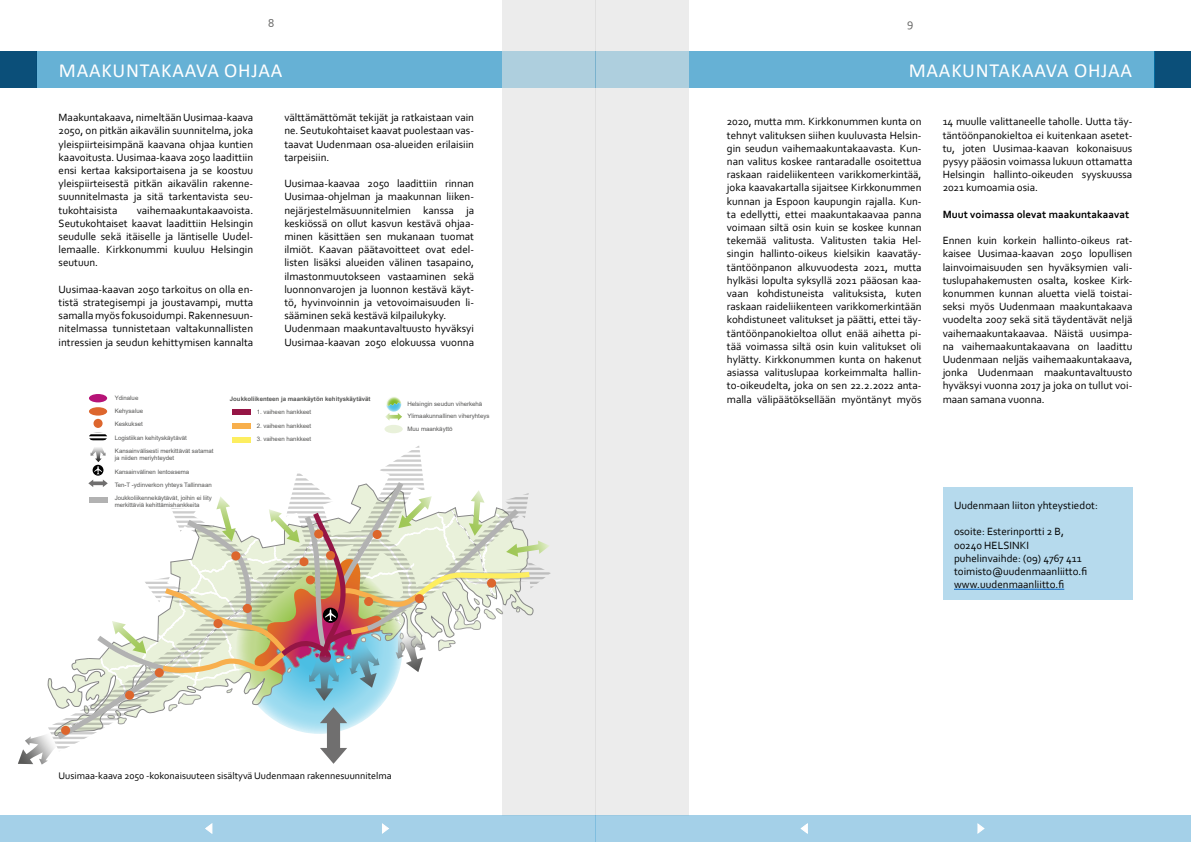
<style>
.page{position:relative;width:1191px;height:842px;background:#fff}
.page>*{position:absolute;margin:0;border:0;box-sizing:border-box;transform-origin:0 0}
.t1{font:20px "Calibri";letter-spacing:.04em;color:#fff}
.t2{font:12px "Corbel";color:#616160}
.t3{font:11px/13.2px "Corbel";color:#000;text-align:justify}
.t4{font:700 11px "Corbel";color:#000}
.t5{font:10px "Corbel";color:#000}
.t6{font:6.1px/13.3px "Arial";color:#575756}
.t7{font:700 6.1px "Arial";color:#575756}
</style>
<div class="page">
<div style="left:502px;top:0;width:93px;height:815px;background:#ececec"></div>
<div style="left:595px;top:0;width:94px;height:815px;background:#ececec"></div>
<div style="left:1155px;top:52px;width:36px;height:36px;background:#0b4f79"></div>
<div style="left:689px;top:52px;width:466px;height:36px;background:#66b1d5"></div>
<div style="left:36px;top:52px;width:466px;height:36px;background:#66b1d5"></div>
<div style="left:0;top:52px;width:36px;height:36px;background:#0b4f79"></div>
<div style="left:0;top:815px;width:595px;height:27px;background:#a4d0e8"></div>
<div style="left:595px;top:52px;width:94px;height:36px;background:#aecfde"></div>
<div style="left:502px;top:52px;width:93px;height:36px;background:#aecfde"></div>
<svg style="left:382px;top:823px;width:7px;height:11px"></svg>
<svg style="left:205px;top:823px;width:8px;height:11px"></svg>
<div style="left:595px;top:815px;width:596px;height:27px;background:#a4d0e8"></div>
<svg style="left:977px;top:823px;width:8px;height:11px"></svg>
<svg style="left:800px;top:823px;width:8px;height:11px"></svg>
<div style="left:942px;top:488px;width:190px;height:112px;background:#b6daed"></div>
<hr style="left:954px;top:589px;width:110px;height:1px;background:#0563c1">
<div style="left:384px;top:425px;width:19px;height:8px;background:#e9f1da;border-radius:50%"></div>
<svg style="left:387px;top:407px;width:14px;height:5px"></svg>
<svg style="left:386px;top:397px;width:15px;height:10px"></svg>
<svg style="left:385px;top:413px;width:17px;height:8px"></svg>
<svg style="left:89px;top:432px;width:18px;height:10px"></svg>
<div style="left:233px;top:409px;width:18px;height:5px;background:#951545"></div>
<div style="left:233px;top:423px;width:18px;height:5px;background:#f8af4c"></div>
<div style="left:233px;top:438px;width:18px;height:5px;background:#fdee60"></div>
<svg style="left:18px;top:446px;width:532px;height:319px"></svg>
<div style="left:89px;top:394px;width:18px;height:8px;background:#b61377;border-radius:50%"></div>
<div style="left:89px;top:407px;width:18px;height:9px;background:#dd662d;border-radius:50%"></div>
<div style="left:93px;top:419px;width:10px;height:9px;background:#dd662d;border-radius:50%"></div>
<p class="t2" style="left:268px;top:16px;width:8px">8</p>
<p class="t2" style="left:907px;top:16px;width:8px">9</p>
<h1 class="t1" style="left:59px;top:57px;width:225px">MAAKUNTAKAAVA OHJAA</h1>
<h1 class="t1" style="left:908px;top:57px;width:225px">MAAKUNTAKAAVA OHJAA</h1>
<p class="t3" style="left:59px;top:111px;width:196px">Maakuntakaava, nimeltään Uusimaa-kaava 2050, on pitkän aikavälin suunnitelma, joka yleispiirteisimpänä kaavana ohjaa kuntien kaavoitusta. Uusimaa-kaava 2050 laadittiin ensi kertaa kaksiportaisena ja se koostuu yleispiirteisestä pitkän aikavälin rakenne&shy;suunnitelmasta ja sitä tarkentavista seu&shy;tukohtaisista</p>
<p class="t3" style="left:284px;top:111px;width:191px">välttämättömät tekijät ja ratkaistaan vain ne. Seutukohtaiset kaavat puolestaan vas&shy;taavat Uudenmaan osa-alueiden erilaisiin tarpeisiin.</p>
<p class="t3" style="left:284px;top:177px;width:191px;text-align:left">Uusimaa-kaavaa 2050 laadittiin rinnan Uusimaa-ohjelman ja maakunnan liiken&shy;nejärjestelmäsuunnitelmien kanssa ja keskiössä on ollut kasvun kestävä ohjaa&shy;minen käsittäen sen mukanaan tuomat ilmiöt. Kaavan päätavoitteet ovat edel&shy;listen lisäksi alueiden välinen tasapaino, ilmastonmuutokseen vastaaminen sekä luonnonvarojen ja luonnon kestävä käyt&shy;tö, hyvinvoinnin ja vetovoimaisuuden li&shy;sääminen sekä kestävä kilpailukyky.<br>Uudenmaan maakuntavaltuusto hyväksyi Uusimaa-kaavan 2050 elokuussa vuonna</p>
<p class="t3" style="left:727px;top:115px;width:196px">2020, mutta mm. Kirkkonummen kunta on tehnyt valituksen siihen kuuluvasta Helsin&shy;gin seudun vaihemaakuntakaavasta. Kun&shy;nan valitus koskee rantaradalle osoitettua raskaan raideliikenteen varikkomerkintää, joka kaavakartalla sijaitsee Kirkkonummen kunnan ja Espoon kaupungin rajalla. Kun&shy;ta edellytti, ettei maakuntakaavaa panna voimaan siltä osin kuin se koskee kunnan tekemää valitusta. Valitusten takia Hel&shy;singin hallinto-oikeus kielsikin kaavatäy&shy;täntöönpanon alkuvuodesta 2021, mutta hylkäsi lopulta syksyllä 2021 pääosan kaa&shy;vaan kohdistuneista valituksista, kuten raskaan raideliikenteen varikkomerkintään kohdistuneet valitukset ja päätti, ettei täy&shy;täntöönpanokieltoa ollut enää aihetta pi&shy;tää voimassa siltä osin kuin valitukset oli hylätty. Kirkkonummen kunta on hakenut asiassa valituslupaa korkeimmalta hallin&shy;to-oikeudelta, joka on sen 22.2.2022 anta&shy;malla välipäätöksellään myöntänyt myös</p>
<p class="t3" style="left:942px;top:115px;width:191px">14 muulle valittaneelle taholle. Uutta täy&shy;täntöönpanokieltoa ei kuitenkaan asetet&shy;tu, joten Uusimaa-kaavan kokonaisuus pysyy pääosin voimassa lukuun ottamatta Helsingin hallinto-oikeuden syyskuussa 2021 kumoamia osia.</p>
<p class="t3" style="left:59px;top:203px;width:196px;text-indent:78px">vaihemaakuntakaavoista.<br>Seutukohtaiset kaavat laadittiin Helsingin seudulle sekä itäiselle ja läntiselle Uudel&shy;lemaalle. Kirkkonummi kuuluu Helsingin seutuun.</p>
<p class="t3" style="left:59px;top:282px;width:196px">Uusimaa-kaavan 2050 tarkoitus on olla en&shy;tistä strategisempi ja joustavampi, mutta samalla myös fokusoidumpi. Rakennesuun&shy;nitelmassa tunnistetaan valtakunnallisten intressien ja seudun kehittymisen kannalta</p>
<p class="t4" style="left:942px;top:207px;width:188px">Muut voimassa olevat maakuntakaavat</p>
<p class="t3" style="left:942px;top:234px;width:191px">Ennen kuin korkein hallinto-oikeus rat&shy;kaisee Uusimaa-kaavan 2050 lopullisen lainvoimaisuuden sen hyväksymien vali&shy;tuslupahakemusten osalta, koskee Kirk&shy;konummen kunnan aluetta vielä toistai&shy;seksi myös Uudenmaan maakuntakaava vuodelta 2007 sekä sitä täydentävät neljä vaihemaakuntakaavaa. Näistä uusimpa&shy;na vaihemaakuntakaavana on laadittu Uudenmaan neljäs vaihemaakuntakaava, jonka Uudenmaan maakuntavaltuusto hyväksyi vuonna 2017 ja joka on tullut voi&shy;maan samana vuonna.</p>
<p class="t6" style="left:115px;top:391px;width:100px">Ydinalue<br>Kehysalue<br>Keskukset<br>Logistiikan kehityskäytävät<br>Kansainvälisesti merkittävät satamat</p>
<p class="t6" style="left:115px;top:451px;width:99px">ja niiden meriyhteydet Kansainvälinen lentoasema<br>Ten-T -ydinverkon yhteys Tallinnaan Joukkoliikennekäytävät, joihin ei liity</p>
<p class="t6" style="left:115px;top:499px;width:86px">merkittäviä kehittämishankkeita</p>
<p class="t7" style="left:230px;top:394px;width:142px">Joukkoliikenteen ja maankäytön kehityskäytävät</p>
<p class="t6" style="left:407px;top:397px;width:84px;line-height:12.5px">Helsingin seudun viherkehä<br>Ylimaakunnallinen viheryhteys<br>Muu maankäyttö</p>
<p class="t6" style="left:257px;top:405px;width:56px">1. vaiheen hankkeet</p>
<p class="t6" style="left:257px;top:419px;width:56px">2. vaiheen hankkeet</p>
<p class="t6" style="left:257px;top:432px;width:56px">3. vaiheen hankkeet</p>
<p class="t3" style="left:954px;top:498px;width:145px">Uudenmaan liiton yhteystiedot:</p>
<p class="t3" style="left:954px;top:525px;width:135px;text-align:left">osoite: Esterinportti 2 B,<br>00240 HELSINKI puhelinvaihde: (09) 4767 411 toimisto@uudenmaanliitto.fi www.uudenmaanliitto.fi</p>
<p class="t5" style="left:59px;top:769px;width:335px">Uusimaa-kaava 2050 -kokonaisuuteen sisältyvä Uudenmaan rakennesuunnitelma</p>
</div>
